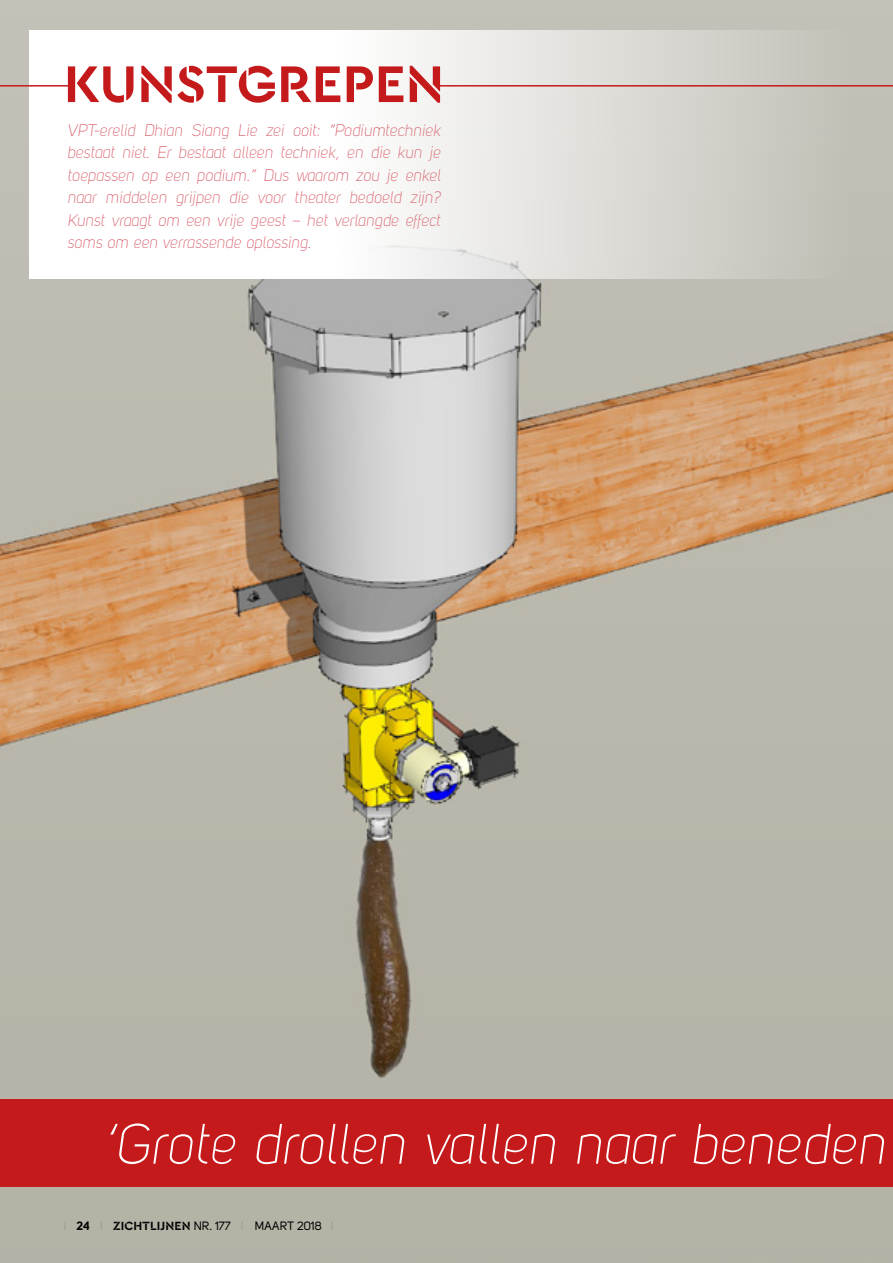
<style>
.page{position:relative;width:893px;height:1263px;background:#fff}
.page>*{position:absolute;margin:0;border:0;box-sizing:border-box;transform-origin:0 0}
.t1{font:56.25px "Uni Sans Light Italic";letter-spacing:-.005em;color:#fff}
.t2{font:700 54px "Cera Stencil PRO";color:#c51a1b}
.t3{font:16.5px/22.5px "Uni Sans Light Italic";letter-spacing:-.01em;color:#d75864;text-align:justify}
.t4{font:12px "Uni Sans Regular";letter-spacing:-.005em;color:#000}
.s1{font-family:"Uni Sans Light";color:#878787}
.s2{font-family:"Uni Sans Bold"}
.s3{font-family:"Cera Stencil PRO";font-weight:700;font-size:12.45px}
</style>
<div class="page">
<img style="left:0;top:0;width:893px;height:1263px">
<div style="left:30px;top:30px;width:831px;height:249px;background:linear-gradient(to right,#fff,#c8c6be)"></div>
<hr style="left:0;top:85px;width:71px;height:2px;background:#c51a1b">
<hr style="left:438px;top:85px;width:455px;height:2px;background:#c51a1b">
<div style="left:0;top:1099px;width:893px;height:87px;background:#c51a1b"></div>
<h2 class="t2" style="left:64px;top:48px;width:382px">KUNSTGREPEN</h2>
<p class="t3" style="left:67px;top:119px;width:375px">VPT-erelid Dhian Siang Lie zei ooit: “Podiumtechniek bestaat niet. Er bestaat alleen techniek, en die kun je toepassen op een podium.” Dus waarom zou je enkel naar middelen grijpen die voor theater bedoeld zijn?<br>Kunst vraagt om een vrije geest – het verlangde effect soms om een verrassende oplossing.</p>
<h1 class="t1" style="left:103px;top:1112px;width:784px">‘Grote drollen vallen naar beneden</h1>
<p class="t4" style="left:64px;top:1219px;width:271px"><span class="s1">I</span> <span class="s2">24</span> <span class="s1">I</span> <span class="s3">ZICHTLIJNEN</span> NR. 177 <span class="s1">I</span> MAART 2018 <span class="s1">I</span></p>
</div>
